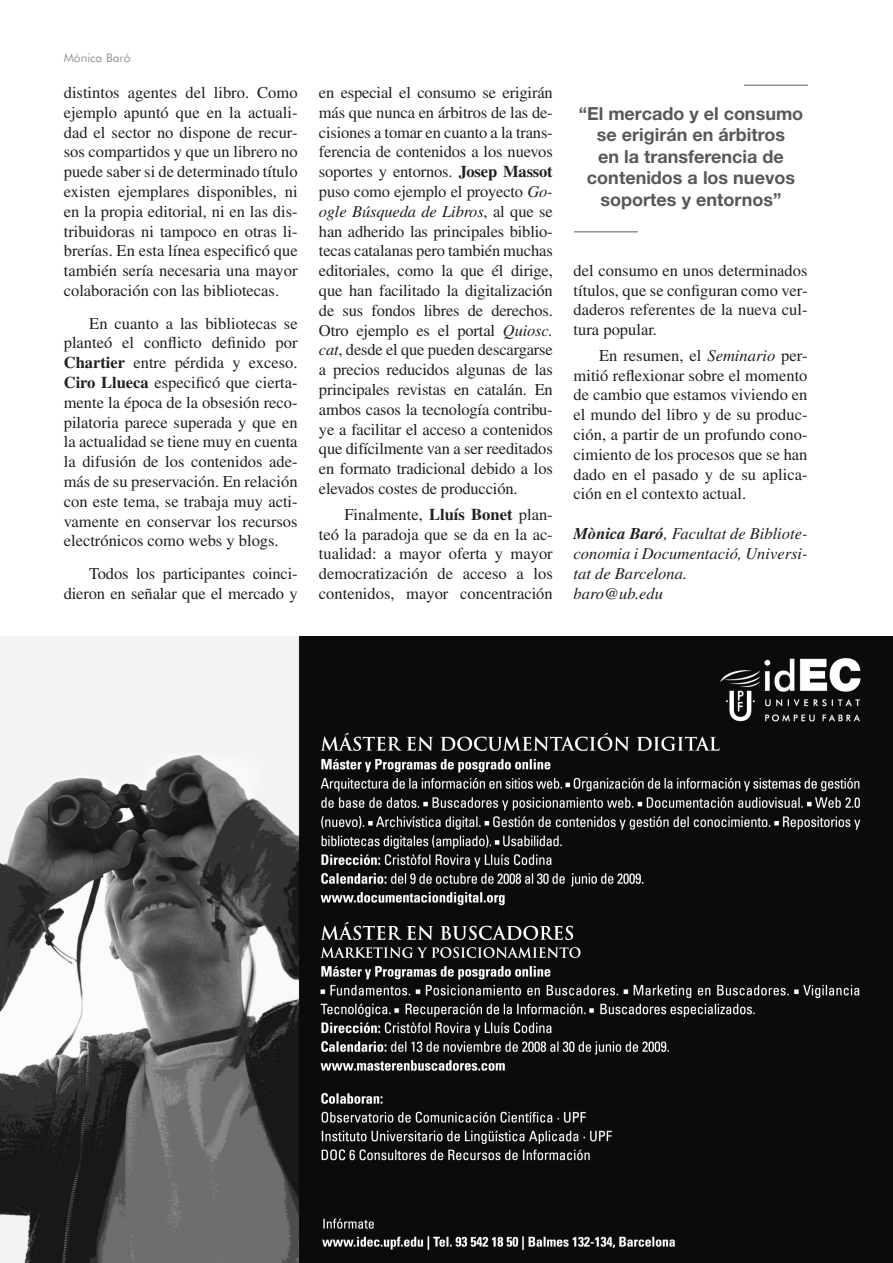
<style>
.page{position:relative;width:893px;height:1263px;background:#fff}
.page>*{position:absolute;margin:0;border:0;box-sizing:border-box;transform-origin:0 0}
.t1{font:700 18px/21.6px "Helvetica Neue";color:#57585a;text-align:center}
.t2{font:16.5px/19.8px "Times";color:#231f20;text-align:justify}
.t3{font:italic 16.5px/19.8px "Times";color:#231f20}
.t4{font:12px "Futura BT";color:#939598}
.s1{font-weight:700}
.s2{font-style:italic}
</style>
<div class="page">
<hr style="left:744px;top:85px;width:64px;height:1px;background:#57585a">
<hr style="left:574px;top:231px;width:64px;height:1px;background:#57585a">
<img style="left:0;top:636px;width:893px;height:627px">
<p class="t4" style="left:64px;top:51px;width:68px">Mònica Baró</p>
<p class="t2" style="left:64px;top:82px;width:235px">distintos agentes del libro. Como ejemplo apuntó que en la actuali&shy;dad el sector no dispone de recur&shy;sos compartidos y que un librero no puede saber si de determinado título existen ejemplares disponibles, ni en la propia editorial, ni en las dis&shy;tribuidoras ni tampoco en otras li&shy;brerías. En esta línea especificó que también sería necesaria una mayor colaboración con las bibliotecas.</p>
<p class="t2" style="left:64px;top:313px;width:235px;text-indent:26px">En cuanto a las bibliotecas se planteó el conflicto definido por <span class="s1">Chartier</span> entre pérdida y exceso.<br><span class="s1">Ciro Llueca</span> especificó que cierta&shy;mente la época de la obsesión reco&shy;pilatoria parece superada y que en la actualidad se tiene muy en cuenta la difusión de los contenidos ade&shy;más de su preservación. En relación con este tema, se trabaja muy acti&shy;vamente en conservar los recursos electrónicos como webs y blogs.</p>
<p class="t2" style="left:64px;top:563px;width:235px;text-align:right">Todos los participantes coinci&shy;dieron en señalar que el mercado y</p>
<p class="t2" style="left:319px;top:82px;width:235px">en especial el consumo se erigirán más que nunca en árbitros de las de&shy;cisiones a tomar en cuanto a la trans&shy;ferencia de contenidos a los nuevos soportes y entornos. <span class="s1">Josep Massot </span>puso como ejemplo el proyecto <span class="s2">Go&shy;ogle Búsqueda de Libros</span>, al que se han adherido las principales biblio&shy;tecas catalanas pero también muchas editoriales, como la que él dirige, que han facilitado la digitalización de sus fondos libres de derechos.<br>Otro ejemplo es el portal <span class="s2">Quiosc. cat</span>, desde el que pueden descargarse a precios reducidos algunas de las principales revistas en catalán. En ambos casos la tecnología contribu&shy;ye a facilitar el acceso a contenidos que difícilmente van a ser reeditados en formato tradicional debido a los elevados costes de producción.</p>
<p class="t2" style="left:319px;top:504px;width:235px;text-indent:26px">Finalmente, <span class="s1">Lluís Bonet</span> plan&shy;teó la paradoja que se da en la ac&shy;tualidad: a mayor oferta y mayor democratización de acceso a los contenidos, mayor concentración</p>
<p class="t1" style="left:579px;top:102px;width:226px">“El mercado y el consumo se erigirán en árbitros<br>en la transferencia de contenidos a los nuevos soportes y entornos”</p>
<p class="t2" style="left:574px;top:260px;width:235px">del consumo en unos determinados títulos, que se configuran como ver&shy;daderos referentes de la nueva cul&shy;tura popular.</p>
<p class="t2" style="left:574px;top:345px;width:235px;text-indent:26px">En resumen, el <span class="s2">Seminario</span> per&shy;mitió reflexionar sobre el momento de cambio que estamos viviendo en el mundo del libro y de su produc&shy;ción, a partir de un profundo cono&shy;cimiento de los procesos que se han dado en el pasado y de su aplica&shy;ción en el contexto actual.</p>
<p class="t3" style="left:574px;top:524px;width:235px"><span class="s1">Mònica Baró</span>, Facultat de Bibliote&shy;conomia i Documentació, Universi&shy;tat de Barcelona.<br>baro@ub.edu</p>
</div>
